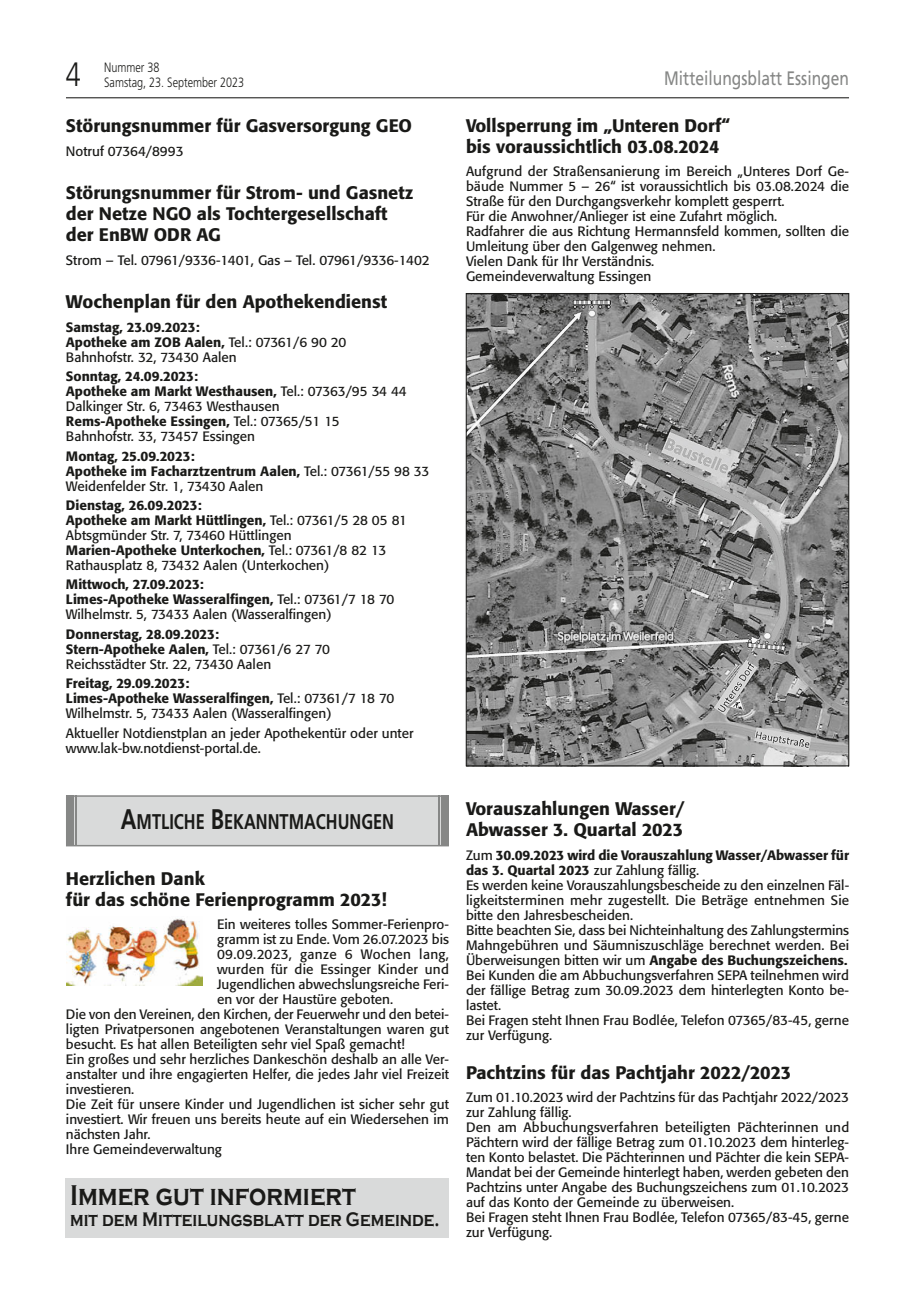
<style>
.page{position:relative;width:915px;height:1297px;background:#fff}
.page>*{position:absolute;margin:0;border:0;box-sizing:border-box;transform-origin:0 0}
.t1{font:300 33.75px "Frutiger";color:#1a1a18;scale:.8 1}
.t2{font:700 29.4px "Copperplate Gothic";color:#1a1a18;scale:.82 1}
.t3{font:700 21.3px "Frutiger";color:#1a1a18;scale:.77 1}
.t4{font:700 20.1px "Copperplate Gothic";color:#1a1a18;scale:.82 1}
.t5{font:19.5px "Frutiger";color:#868786;scale:.8 1}
.t6{font:500 18px/21px "Formata";color:#1a1a18}
.t7{font:13.5px/15px "Formata";color:#1a1a18}
.t8{font:500 13.5px/15px "Formata";color:#1a1a18}
.t9{font:300 13.5px "Frutiger";color:#1a1a18;scale:.8 1}
.t10{font:13.5px "Formata";letter-spacing:.025em;color:#1a1a18}
.s1{font-weight:500}
.s2{font-weight:400}
.s3{font-size:28.35px}
</style>
<div class="page">
<hr style="left:66px;top:97px;width:782px;height:1px;background:#1a1a18">
<div style="left:67px;top:797px;width:380px;height:48px;background:#d9dada"></div>
<div style="left:66px;top:795px;width:383px;height:51px;border:2px solid #868786"></div>
<div style="left:441px;top:795px;width:8px;height:51px;background:#868786"></div>
<hr style="left:438px;top:795px;width:1px;height:51px;background:#868786">
<div style="left:66px;top:795px;width:7px;height:51px;background:#868786"></div>
<hr style="left:75px;top:795px;width:2px;height:51px;background:#868786">
<img style="left:67px;top:918px;width:135px;height:68px">
<img style="left:468px;top:295px;width:378px;height:469px">
<div style="left:66px;top:1178px;width:383px;height:59px;background:#d9dada"></div>
<p class="t9" style="left:104px;top:60px;width:71px">Nummer 38</p>
<h1 class="t1" style="left:66px;top:55px;width:20px">4</h1>
<p class="t9" style="left:104px;top:75px;width:176px">Samstag, 23. September 2023</p>
<h3 class="t5" style="left:664px;top:67px;width:232px">Mitteilungsblatt Essingen</h3>
<h3 class="t6" style="left:66px;top:115px;width:347px">Störungsnummer für Gasversorgung GEO</h3>
<p class="t7" style="left:66px;top:144px;width:119px">Notruf 07364/8993</p>
<h3 class="t6" style="left:66px;top:182px;width:349px">Störungsnummer für Strom- und Gasnetz der Netze NGO als Tochtergesellschaft der EnBW ODR AG</h3>
<p class="t7" style="left:66px;top:253px;width:365px">Strom – Tel. 07961/9336-1401, Gas – Tel. 07961/9336-1402</p>
<h3 class="t6" style="left:66px;top:291px;width:322px">Wochenplan für den Apothekendienst</h3>
<p class="t7" style="left:66px;top:320px;width:282px"><span class="s1">Samstag, 23.09.2023:<br>Apotheke am ZOB Aalen,</span> Tel.: 07361/6 90 20<br>Bahnhofstr. 32, 73430 Aalen</p>
<p class="t7" style="left:66px;top:369px;width:342px"><span class="s1">Sonntag, 24.09.2023:<br>Apotheke am Markt Westhausen,</span> Tel.: 07363/95 34 44<br>Dalkinger Str. 6, 73463 Westhausen<br><span class="s1">Rems-Apotheke Essingen,</span> Tel.: 07365/51 15<br>Bahnhofstr. 33, 73457 Essingen</p>
<p class="t8" style="left:66px;top:448px;width:365px">Montag, 25.09.2023:<br>Apotheke im Facharztzentrum Aalen, <span class="s2">Tel.: 07361/55 98 33<br>Weidenfelder Str. 1, 73430 Aalen</span></p>
<p class="t7" style="left:66px;top:498px;width:342px"><span class="s1">Dienstag, 26.09.2023:<br>Apotheke am Markt Hüttlingen,</span> Tel.: 07361/5 28 05 81<br>Abtsgmünder Str. 7, 73460 Hüttlingen<br><span class="s1">Marien-Apotheke Unterkochen,</span> Tel.: 07361/8 82 13<br>Rathausplatz 8, 73432 Aalen (Unterkochen)</p>
<p class="t7" style="left:66px;top:577px;width:329px"><span class="s1">Mittwoch, 27.09.2023:<br>Limes-Apotheke Wasseralfingen,</span> Tel.: 07361/7 18 70<br>Wilhelmstr. 5, 73433 Aalen (Wasseralfingen)</p>
<p class="t7" style="left:66px;top:626px;width:265px"><span class="s1">Donnerstag, 28.09.2023:<br>Stern-Apotheke Aalen,</span> Tel.: 07361/6 27 70<br>Reichsstädter Str. 22, 73430 Aalen</p>
<p class="t7" style="left:66px;top:676px;width:329px"><span class="s1">Freitag, 29.09.2023:<br>Limes-Apotheke Wasseralfingen,</span> Tel.: 07361/7 18 70<br>Wilhelmstr. 5, 73433 Aalen (Wasseralfingen)</p>
<p class="t7" style="left:66px;top:725px;width:349px;line-height:15.6px">Aktueller Notdienstplan an jeder Apothekentür oder unter www.lak-bw.notdienst-portal.de.</p>
<h3 class="t6" style="left:466px;top:115px;width:266px">Vollsperrung im „Unteren Dorf“ bis voraussichtlich 03.08.2024</h3>
<p class="t7" style="left:466px;top:164px;width:384px">Aufgrund der Straßensanierung im Bereich „Unteres Dorf Ge&shy;bäude Nummer 5 – 26“ ist voraussichtlich bis 03.08.2024 die Straße für den Durchgangsverkehr komplett gesperrt.<br>Für die Anwohner/Anlieger ist eine Zufahrt möglich.<br>Radfahrer die aus Richtung Hermannsfeld kommen, sollten die Umleitung über den Galgenweg nehmen.<br>Vielen Dank für Ihr Verständnis.<br>Gemeindeverwaltung Essingen</p>
<h3 class="t3" style="left:121px;top:808px;width:356px"><span class="s3">A</span>MTLICHE <span class="s3">B</span>EKANNTMACHUNGEN</h3>
<h3 class="t6" style="left:66px;top:868px;width:322px">Herzlichen Dank<br>für das schöne Ferienprogramm 2023!</h3>
<p class="t7" style="left:217px;top:917px;width:233px">Ein weiteres tolles Sommer-Ferienpro-</p>
<p class="t7" style="left:217px;top:932px;width:233px">gramm ist zu Ende. Vom 26.07.2023 bis</p>
<p class="t10" style="left:217px;top:946px;width:233px">09.09.2023, ganze 6 Wochen lang,</p>
<p class="t7" style="left:217px;top:962px;width:233px">wurden für die Essinger Kinder und</p>
<p class="t7" style="left:217px;top:977px;width:233px">Jugendlichen abwechslungsreiche Feri-</p>
<p class="t7" style="left:217px;top:992px;width:178px">en vor der Haustüre geboten.</p>
<p class="t7" style="left:66px;top:1007px;width:384px">Die von den Vereinen, den Kirchen, der Feuerwehr und den betei-</p>
<p class="t7" style="left:66px;top:1022px;width:384px">ligten Privatpersonen angebotenen Veranstaltungen waren gut</p>
<p class="t7" style="left:66px;top:1037px;width:340px">besucht. Es hat allen Beteiligten sehr viel Spaß gemacht!</p>
<p class="t7" style="left:66px;top:1052px;width:384px">Ein großes und sehr herzliches Dankeschön deshalb an alle Ver-</p>
<p class="t7" style="left:66px;top:1067px;width:384px">anstalter und ihre engagierten Helfer, die jedes Jahr viel Freizeit</p>
<p class="t7" style="left:66px;top:1082px;width:70px">investieren.</p>
<p class="t7" style="left:66px;top:1097px;width:384px">Die Zeit für unsere Kinder und Jugendlichen ist sicher sehr gut</p>
<p class="t7" style="left:66px;top:1112px;width:384px">investiert. Wir freuen uns bereits heute auf ein Wiedersehen im</p>
<p class="t7" style="left:66px;top:1127px;width:86px">nächsten Jahr.</p>
<p class="t7" style="left:66px;top:1142px;width:157px">Ihre Gemeindeverwaltung</p>
<h2 class="t2" style="left:70px;top:1179px;width:350px">Immer gut informiert</h2>
<h3 class="t4" style="left:70px;top:1208px;width:451px">mit dem Mitteilungsblatt der Gemeinde.</h3>
<h3 class="t6" style="left:466px;top:798px;width:220px">Vorauszahlungen Wasser/<br>Abwasser 3. Quartal 2023</h3>
<p class="t7" style="left:466px;top:847px;width:384px">Zum <span class="s1">30.09.2023 wird die Vorauszahlung Wasser/Abwasser für das 3. Quartal 2023</span> zur Zahlung fällig.<br>Es werden keine Vorauszahlungsbescheide zu den einzelnen Fäl&shy;ligkeitsterminen mehr zugestellt. Die Beträge entnehmen Sie bitte den Jahresbescheiden.<br>Bitte beachten Sie, dass bei Nichteinhaltung des Zahlungstermins Mahngebühren und Säumniszuschläge berechnet werden. Bei Überweisungen bitten wir um <span class="s1">Angabe des Buchungszeichens.<br></span>Bei Kunden die am Abbuchungsverfahren SEPA teilnehmen wird der fällige Betrag zum 30.09.2023 dem hinterlegten Konto be&shy;lastet.<br>Bei Fragen steht Ihnen Frau Bodlée, Telefon 07365/83-45, gerne zur Verfügung.</p>
<h3 class="t6" style="left:466px;top:1062px;width:327px">Pachtzins für das Pachtjahr 2022/2023</h3>
<p class="t7" style="left:466px;top:1090px;width:384px">Zum 01.10.2023 wird der Pachtzins für das Pachtjahr 2022/2023 zur Zahlung fällig.<br>Den am Abbuchungsverfahren beteiligten Pächterinnen und Pächtern wird der fällige Betrag zum 01.10.2023 dem hinterleg&shy;ten Konto belastet. Die Pächterinnen und Pächter die kein SEPA-Mandat bei der Gemeinde hinterlegt haben, werden gebeten den Pachtzins unter Angabe des Buchungszeichens zum 01.10.2023 auf das Konto der Gemeinde zu überweisen.<br>Bei Fragen steht Ihnen Frau Bodlée, Telefon 07365/83-45, gerne zur Verfügung.</p>
</div>
